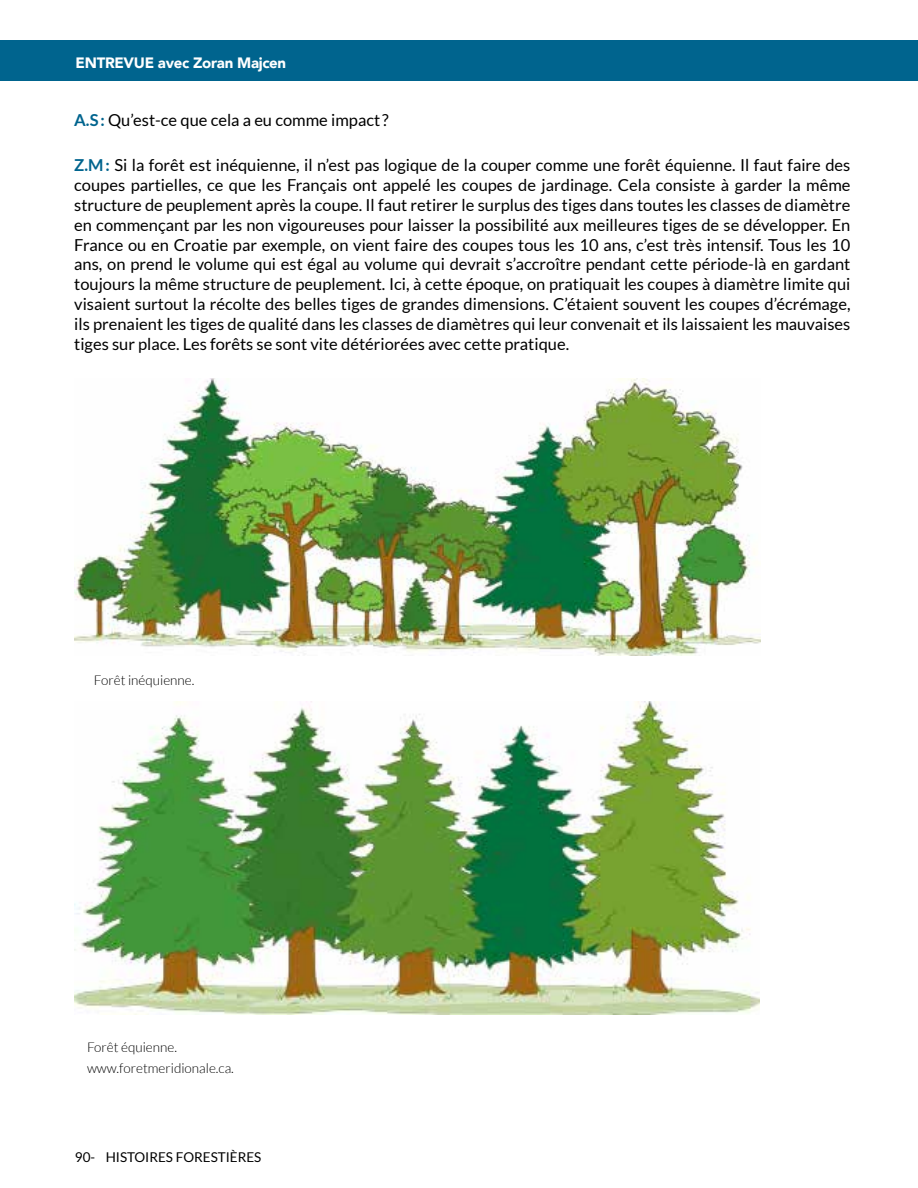
<style>
.page{position:relative;width:918px;height:1188px;background:#fff}
.page>*{position:absolute;margin:0;border:0;box-sizing:border-box;transform-origin:0 0}
.t1{font:16.5px/19.8px "Lato";color:#000;text-align:justify}
.t2{font:900 15px "Avenir";letter-spacing:-.02em;color:#fff}
.t3{font:300 13.5px/20.7px "Lato";color:#000}
.t4{font:13.5px "Lato";color:#000}
.s1{font-weight:700;color:#00648e}
</style>
<div class="page">
<div style="left:0;top:40px;width:918px;height:41px;background:#00648e"></div>
<img style="left:74px;top:379px;width:687px;height:277px">
<img style="left:74px;top:702px;width:685px;height:312px">
<p class="t2" style="left:76px;top:50px;width:212px">ENTREVUE avec Zoran Majcen</p>
<p class="t1" style="left:74px;top:110px;width:316px"><span class="s1">A.S:</span> Qu’est-ce que cela a eu comme impact?</p>
<p class="t1" style="left:74px;top:155px;width:778px"><span class="s1">Z.M:</span> Si la forêt est inéquienne, il n’est pas logique de la couper comme une forêt équienne. Il faut faire des coupes partielles, ce que les Français ont appelé les coupes de jardinage. Cela consiste à garder la même structure de peuplement après la coupe. Il faut retirer le surplus des tiges dans toutes les classes de diamètre en commençant par les non vigoureuses pour laisser la possibilité aux meilleures tiges de se développer. En France ou en Croatie par exemple, on vient faire des coupes tous les 10 ans, c’est très intensif. Tous les 10 ans, on prend le volume qui est égal au volume qui devrait s’accroître pendant cette période-là en gardant toujours la même structure de peuplement. Ici, à cette époque, on pratiquait les coupes à diamètre limite qui visaient surtout la récolte des belles tiges de grandes dimensions. C’étaient souvent les coupes d’écrémage, ils prenaient les tiges de qualité dans les classes de diamètres qui leur convenait et ils laissaient les mauvaises tiges sur place. Les forêts se sont vite détériorées avec cette pratique.</p>
<p class="t3" style="left:94px;top:670px;width:102px">Forêt inéquienne.</p>
<p class="t3" style="left:87px;top:1037px;width:148px">Forêt équienne. www.foretmeridionale.ca.</p>
<p class="t4" style="left:75px;top:1149px;width:188px">90- HISTOIRES FORESTIÈRES</p>
</div>
